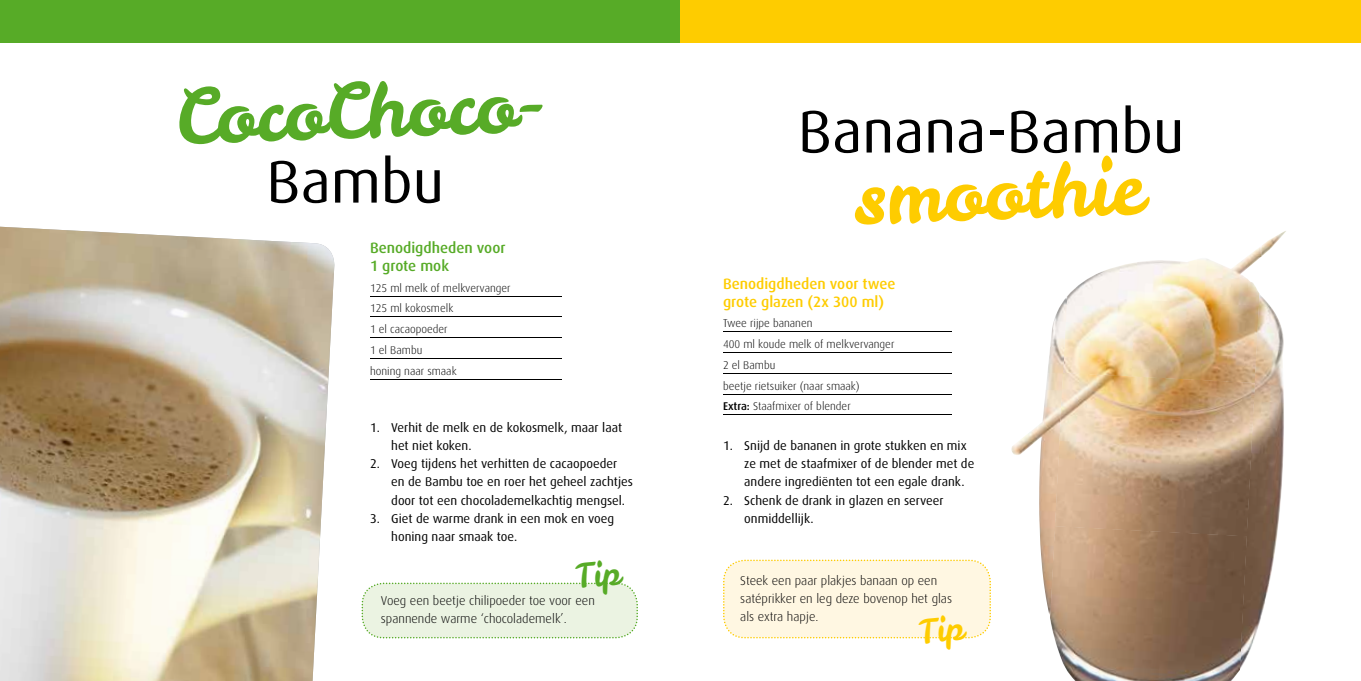
<style>
.page{position:relative;width:1361px;height:681px;background:#fff}
.page>*{position:absolute;margin:0;border:0;box-sizing:border-box;transform-origin:0 0}
.t1{font:75px "Leckerli One";color:#57ab27}
.t2{font:75px "Leckerli One";color:#fecc00}
.t3{font:60px "Dax OT";color:#000}
.t4{font:500 15px/18px "Dax OT";color:#fecc00}
.t5{font:500 15px/18px "Dax OT";color:#57ab27}
.t6{font:12.75px/18px "Dax OT";color:#000}
.t7{font:300 12.75px/18px "Dax OT";color:#000}
.t8{font:300 11.25px/20.7px "Dax OT";color:#000}
.s1{font-weight:500}
</style>
<div class="page">
<img style="left:0;top:226px;width:335px;height:454px">
<div style="left:0;top:0;width:680px;height:43px;background:#57ab27"></div>
<hr style="left:370px;top:296px;width:192px;height:1px;background:#000">
<hr style="left:370px;top:316px;width:192px;height:1px;background:#000">
<hr style="left:370px;top:337px;width:192px;height:1px;background:#000">
<hr style="left:370px;top:358px;width:192px;height:1px;background:#000">
<hr style="left:370px;top:379px;width:192px;height:1px;background:#000">
<div style="left:680px;top:0;width:681px;height:43px;background:#fecc00"></div>
<img style="left:1067px;top:259px;width:172px;height:113px">
<img style="left:1239px;top:231px;width:47px;height:425px">
<img style="left:1011px;top:297px;width:56px;height:318px">
<img style="left:1055px;top:372px;width:200px;height:164px">
<img style="left:1050px;top:526px;width:197px;height:154px">
<hr style="left:723px;top:331px;width:229px;height:1px;background:#000">
<hr style="left:723px;top:352px;width:229px;height:1px;background:#000">
<hr style="left:723px;top:373px;width:229px;height:1px;background:#000">
<hr style="left:723px;top:393px;width:229px;height:1px;background:#000">
<hr style="left:723px;top:414px;width:229px;height:1px;background:#000">
<svg style="left:361px;top:582px;width:277px;height:56px;background:#e7f1de"></svg>
<svg style="left:723px;top:559px;width:268px;height:80px;background:#fef6df"></svg>
<h1 class="t1" style="left:173px;top:67px;width:380px;rotate:-2deg">CocoChoco-</h1>
<h2 class="t3" style="left:266px;top:124px;width:179px">Bambu</h2>
<p class="t5" style="left:370px;top:236px;width:137px">Benodigdheden voor<br>1 grote mok</p>
<p class="t8" style="left:370px;top:275px;width:142px">125 ml melk of melkvervanger<br>125 ml kokosmelk<br>1 el cacaopoeder<br>1 el Bambu<br>honing naar smaak</p>
<p class="t6" style="left:391px;top:416px;width:232px;text-indent:-21px">1. Verhit de melk en de kokosmelk, maar laat het niet koken.</p>
<p class="t6" style="left:391px;top:452px;width:243px;text-indent:-21px">2. Voeg tijdens het verhitten de cacaopoeder en de Bambu toe en roer het geheel zachtjes door tot een chocolademelkachtig mengsel.</p>
<p class="t6" style="left:391px;top:506px;width:224px;text-indent:-21px">3. Giet de warme drank in een mok en voeg honing naar smaak toe.</p>
<p class="t7" style="left:381px;top:589px;width:215px">Voeg een beetje chilipoeder toe voor een spannende warme ‘chocolademelk’.</p>
<h2 class="t3" style="left:798px;top:74px;width:388px">Banana-Bambu</h2>
<h1 class="t2" style="left:854px;top:147px;width:289px;rotate:-2deg">smoothie</h1>
<p class="t4" style="left:723px;top:271px;width:174px">Benodigdheden voor twee grote glazen (2x 300 ml)</p>
<p class="t8" style="left:723px;top:311px;width:173px">Twee rijpe bananen<br>400 ml koude melk of melkvervanger<br>2 el Bambu<br>beetje rietsuiker (naar smaak)<br><span class="s1">Extra:</span> Staafmixer of blender</p>
<p class="t6" style="left:744px;top:434px;width:232px;text-indent:-21px">1. Snijd de bananen in grote stukken en mix ze met de staafmixer of de blender met de andere ingrediënten tot een egale drank.</p>
<p class="t6" style="left:744px;top:488px;width:201px;text-indent:-21px">2. Schenk de drank in glazen en serveer onmiddellijk.</p>
<p class="t7" style="left:740px;top:569px;width:213px">Steek een paar plakjes banaan op een saté prikker en leg deze bovenop het glas als extra hapje.</p>
</div>
